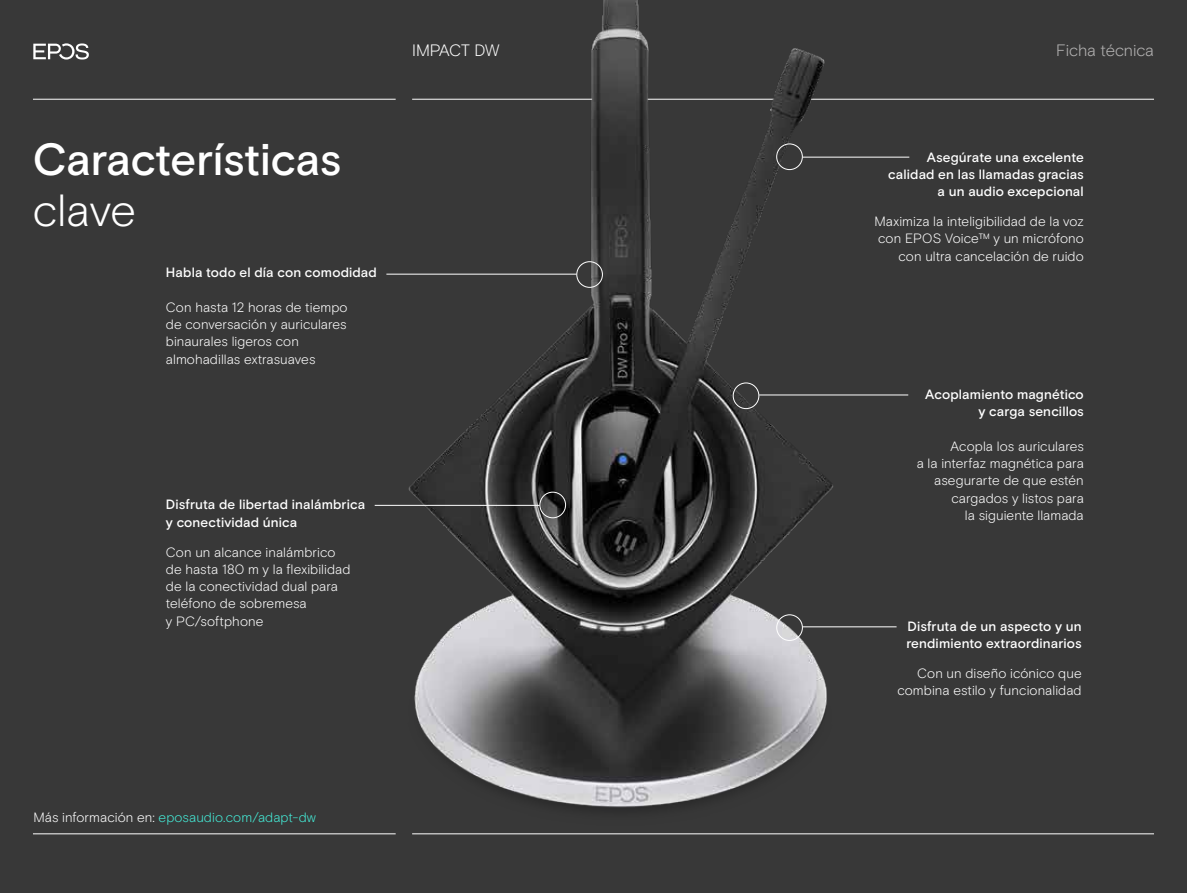
<style>
.page{position:relative;width:1187px;height:893px;background:#fff}
.page>*{position:absolute;margin:0;border:0;box-sizing:border-box;transform-origin:0 0}
.t1{font:500 45px "EPOS Basis";letter-spacing:-.01em;color:#fff}
.t2{font:300 45px "EPOS Basis";letter-spacing:-.01em;color:#fff}
.t3{font:300 16.5px "EPOS Basis";letter-spacing:-.01em;color:#b3b2b2}
.t4{font:300 16.5px "EPOS Basis";letter-spacing:-.015em;color:#fff}
.t5{font:300 13.5px/17.2px "EPOS Basis";letter-spacing:.005em;color:#fff;text-align:right}
.t6{font:500 13.5px/17.2px "EPOS Basis";letter-spacing:.01em;color:#fff;text-align:right}
.t7{font:300 13.5px "EPOS Basis";letter-spacing:.005em;color:#44ead6}
.s1{color:#fff}
</style>
<div class="page">
<div style="left:0;top:0;width:1186px;height:893px;background:#383838"></div>
<hr style="left:33px;top:99px;width:362px;height:1px;background:#fff">
<hr style="left:33px;top:834px;width:362px;height:1px;background:#fff">
<svg style="left:33px;top:43px;width:23px;height:17px"></svg>
<img style="left:56px;top:0;width:1098px;height:835px">
<div style="left:776px;top:614px;width:26px;height:27px;border:1px solid #fff;border-radius:50%"></div>
<hr style="left:802px;top:626px;width:94px;height:1px;background:#fff">
<hr style="left:759px;top:395px;width:149px;height:1px;background:#fff">
<div style="left:732px;top:383px;width:27px;height:26px;border:1px solid #fff;border-radius:50%"></div>
<div style="left:776px;top:144px;width:26px;height:26px;border:1px solid #fff;border-radius:50%"></div>
<hr style="left:802px;top:157px;width:107px;height:1px;background:#fff">
<div style="left:576px;top:261px;width:26px;height:27px;border:1px solid #fff;border-radius:50%"></div>
<hr style="left:386px;top:274px;width:190px;height:1px;background:#fff">
<div style="left:539px;top:492px;width:27px;height:26px;border:1px solid #fff;border-radius:50%"></div>
<hr style="left:374px;top:505px;width:165px;height:1px;background:#fff">
<h1 class="t1" style="left:33px;top:133px;width:310px">Características</h1>
<h1 class="t2" style="left:33px;top:184px;width:104px">clave</h1>
<p class="t6" style="left:166px;top:264px;width:212px">Habla todo el día con comodidad</p>
<p class="t5" style="left:166px;top:299px;width:183px;text-align:left">Con hasta 12 horas de tiempo de conversación y auriculares binaurales ligeros con almohadillas extrasuaves</p>
<p class="t6" style="left:166px;top:496px;width:201px;text-align:left">Disfruta de libertad inalámbrica y conectividad única</p>
<p class="t5" style="left:166px;top:543px;width:186px;text-align:left">Con un alcance inalámbrico de hasta 180 m y la flexibilidad de la conectividad dual para teléfono de sobremesa<br>y PC/softphone</p>
<p class="t4" style="left:412px;top:41px;width:89px">IMPACT DW</p>
<p class="t3" style="left:1055px;top:41px;width:99px">Ficha técnica</p>
<p class="t6" style="left:888px;top:149px;width:197px">Asegúrate una excelente calidad en las llamadas gracias a un audio excepcional</p>
<p class="t5" style="left:874px;top:213px;width:211px">Maximiza la inteligibilidad de la voz con EPOS Voice™ y un micrófono con ultra cancelación de ruido</p>
<p class="t6" style="left:925px;top:386px;width:160px">Acoplamiento magnético y carga sencillos</p>
<p class="t5" style="left:916px;top:438px;width:169px">Acopla los auriculares<br>a la interfaz magnética para asegurarte de que estén cargados y listos para<br>la siguiente llamada</p>
<p class="t6" style="left:906px;top:618px;width:177px;text-align:left">Disfruta de un aspecto y un rendimiento extraordinarios</p>
<p class="t5" style="left:897px;top:665px;width:186px">Con un diseño icónico que combina estilo y funcionalidad</p>
<p class="t7" style="left:33px;top:809px;width:284px"><span class="s1">Más información en:</span> eposaudio.com/adapt-dw</p>
</div>
